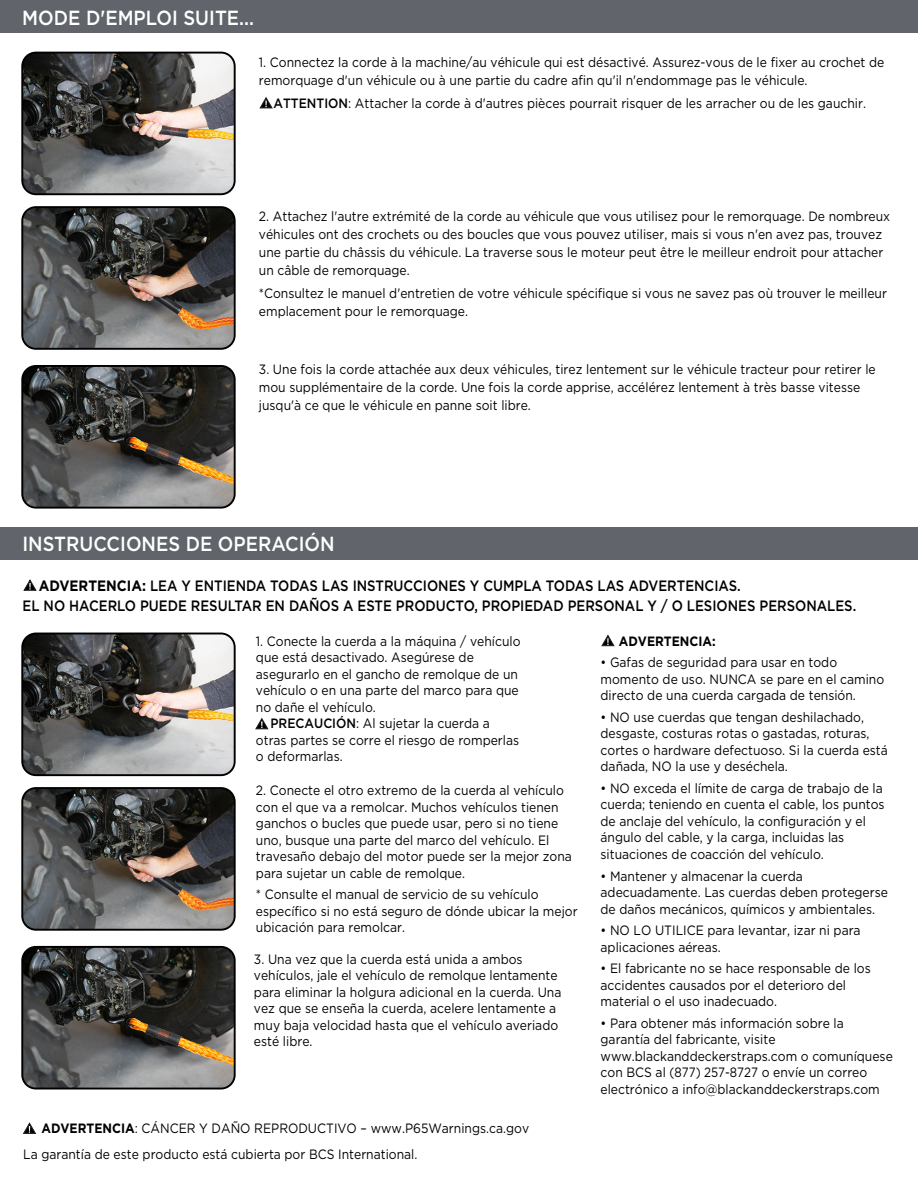
<style>
.page{position:relative;width:918px;height:1188px;background:#fff}
.page>*{position:absolute;margin:0;border:0;box-sizing:border-box;transform-origin:0 0}
.t1{font:500 20.4px "Gotham";color:#fff;scale:.9 1}
.t2{font:500 15px/19.5px "Gotham";color:#000;scale:.88 1}
.t3{font:13.5px/16.5px "Gotham";color:#000;scale:.9 1}
.t4{font:700 13.5px "Gotham";color:#000;scale:.9 1}
.s1{font-weight:500}
.s2{font-weight:700}
</style>
<div class="page">
<div style="left:1px;top:0;width:917px;height:33px;background:#61656b"></div>
<svg style="left:601px;top:635px;width:13px;height:11px"></svg>
<div style="left:1px;top:527px;width:917px;height:33px;background:#61656b"></div>
<svg style="left:23px;top:1123px;width:13px;height:11px"></svg>
<img style="left:24px;top:368px;width:209px;height:138px">
<img style="left:24px;top:209px;width:209px;height:138px">
<img style="left:24px;top:54px;width:209px;height:138px">
<div style="left:21px;top:52px;width:215px;height:143px;border:2px solid #000;border-radius:14px"></div>
<div style="left:21px;top:206px;width:215px;height:144px;border:2px solid #000;border-radius:14px"></div>
<div style="left:21px;top:365px;width:215px;height:144px;border:2px solid #000;border-radius:14px"></div>
<img style="left:24px;top:949px;width:209px;height:138px">
<img style="left:24px;top:790px;width:209px;height:138px">
<img style="left:24px;top:635px;width:209px;height:138px">
<div style="left:21px;top:633px;width:215px;height:143px;border:2px solid #000;border-radius:14px"></div>
<div style="left:21px;top:787px;width:215px;height:144px;border:2px solid #000;border-radius:14px"></div>
<div style="left:21px;top:946px;width:215px;height:144px;border:2px solid #000;border-radius:14px"></div>
<svg style="left:255px;top:718px;width:13px;height:11px"></svg>
<svg style="left:260px;top:97px;width:13px;height:11px"></svg>
<svg style="left:23px;top:579px;width:14px;height:12px"></svg>
<h1 class="t1" style="left:22px;top:4px;width:259px">MODE D'EMPLOI SUITE...</h1>
<p class="t3" style="left:259px;top:53px;width:696px;line-height:18px">1. Connectez la corde à la machine/au véhicule qui est désactivé. Assurez-vous de le fixer au crochet de remorquage d'un véhicule ou à une partie du cadre afin qu'il n'endommage pas le véhicule.</p>
<p class="t3" style="left:274px;top:95px;width:660px"><span class="s1">ATTENTION</span>: Attacher la corde à d'autres pièces pourrait risquer de les arracher ou de les gauchir.</p>
<p class="t3" style="left:259px;top:207px;width:703px;line-height:18px">2. Attachez l'autre extrémité de la corde au véhicule que vous utilisez pour le remorquage. De nombreux véhicules ont des crochets ou des boucles que vous pouvez utiliser, mais si vous n'en avez pas, trouvez une partie du châssis du véhicule. La traverse sous le moteur peut être le meilleur endroit pour attacher un câble de remorquage.</p>
<p class="t3" style="left:259px;top:284px;width:699px;line-height:18px">*Consultez le manuel d'entretien de votre véhicule spécifique si vous ne savez pas où trouver le meilleur emplacement pour le remorquage.</p>
<p class="t3" style="left:259px;top:360px;width:687px;line-height:18px">3. Une fois la corde attachée aux deux véhicules, tirez lentement sur le véhicule tracteur pour retirer le mou supplémentaire de la corde. Une fois la corde apprise, accélérez lentement à très basse vitesse jusqu'à ce que le véhicule en panne soit libre.</p>
<h1 class="t1" style="left:22px;top:531px;width:348px">INSTRUCCIONES DE OPERACIÓN</h1>
<p class="t2" style="left:23px;top:576px;width:949px;text-indent:16px"><span class="s2">ADVERTENCIA:</span> LEA Y ENTIENDA TODAS LAS INSTRUCCIONES Y CUMPLA TODAS LAS ADVERTENCIAS.<br>EL NO HACERLO PUEDE RESULTAR EN DAÑOS A ESTE PRODUCTO, PROPIEDAD PERSONAL Y / O LESIONES PERSONALES.</p>
<p class="t3" style="left:256px;top:632px;width:296px">1. Conecte la cuerda a la máquina / vehículo</p>
<p class="t3" style="left:256px;top:649px;width:244px">que está desactivado. Asegúrese de</p>
<p class="t3" style="left:256px;top:665px;width:293px">asegurarlo en el gancho de remolque de un</p>
<p class="t3" style="left:256px;top:682px;width:294px">vehículo o en una parte del marco para que</p>
<p class="t3" style="left:256px;top:698px;width:135px">no dañe el vehículo.</p>
<p class="t3" style="left:271px;top:715px;width:245px"><span class="s1">PRECAUCIÓN</span>: Al sujetar la cuerda a</p>
<p class="t3" style="left:256px;top:731px;width:294px">otras partes se corre el riesgo de romperlas</p>
<p class="t3" style="left:256px;top:748px;width:98px">o deformarlas.</p>
<p class="t3" style="left:256px;top:782px;width:353px">2. Conecte el otro extremo de la cuerda al vehículo con el que va a remolcar. Muchos vehículos tienen ganchos o bucles que puede usar, pero si no tiene uno, busque una parte del marco del vehículo. El travesaño debajo del motor puede ser la mejor zona para sujetar un cable de remolque.</p>
<p class="t3" style="left:256px;top:886px;width:359px">* Consulte el manual de servicio de su vehículo específico si no está seguro de dónde ubicar la mejor ubicación para remolcar.</p>
<p class="t3" style="left:254px;top:951px;width:343px">3. Una vez que la cuerda está unida a ambos vehículos, jale el vehículo de remolque lentamente para eliminar la holgura adicional en la cuerda. Una vez que se enseña la cuerda, acelere lentamente a muy baja velocidad hasta que el vehículo averiado esté libre.</p>
<p class="t3" style="left:41px;top:1120px;width:543px"><span class="s2">ADVERTENCIA</span>: CÁNCER Y DAÑO REPRODUCTIVO – www.P65Warnings.ca.gov</p>
<p class="t3" style="left:23px;top:1145px;width:440px">La garantía de este producto está cubierta por BCS International.</p>
<p class="t4" style="left:619px;top:632px;width:109px">ADVERTENCIA:</p>
<p class="t3" style="left:601px;top:654px;width:317px">• Gafas de seguridad para usar en todo momento de uso. NUNCA se pare en el camino directo de una cuerda cargada de tensión.</p>
<p class="t3" style="left:601px;top:709px;width:321px">• NO use cuerdas que tengan deshilachado, desgaste, costuras rotas o gastadas, roturas, cortes o hardware defectuoso. Si la cuerda está dañada, NO la use y deséchela.</p>
<p class="t3" style="left:601px;top:780px;width:317px">• NO exceda el límite de carga de trabajo de la cuerda; teniendo en cuenta el cable, los puntos de anclaje del vehículo, la configuración y el ángulo del cable, y la carga, incluidas las situaciones de coacción del vehículo.</p>
<p class="t3" style="left:601px;top:867px;width:321px">• Mantener y almacenar la cuerda adecuadamente. Las cuerdas deben protegerse de daños mecánicos, químicos y ambientales.</p>
<p class="t3" style="left:601px;top:922px;width:291px">• NO LO UTILICE para levantar, izar ni para aplicaciones aéreas.</p>
<p class="t3" style="left:601px;top:960px;width:302px">• El fabricante no se hace responsable de los accidentes causados por el deterioro del material o el uso inadecuado.</p>
<p class="t3" style="left:601px;top:1015px;width:326px">• Para obtener más información sobre la garantía del fabricante, visite www.blackanddeckerstraps.com o comuníquese con BCS al (877) 257-8727 o envíe un correo electrónico a info@blackanddeckerstraps.com</p>
</div>
